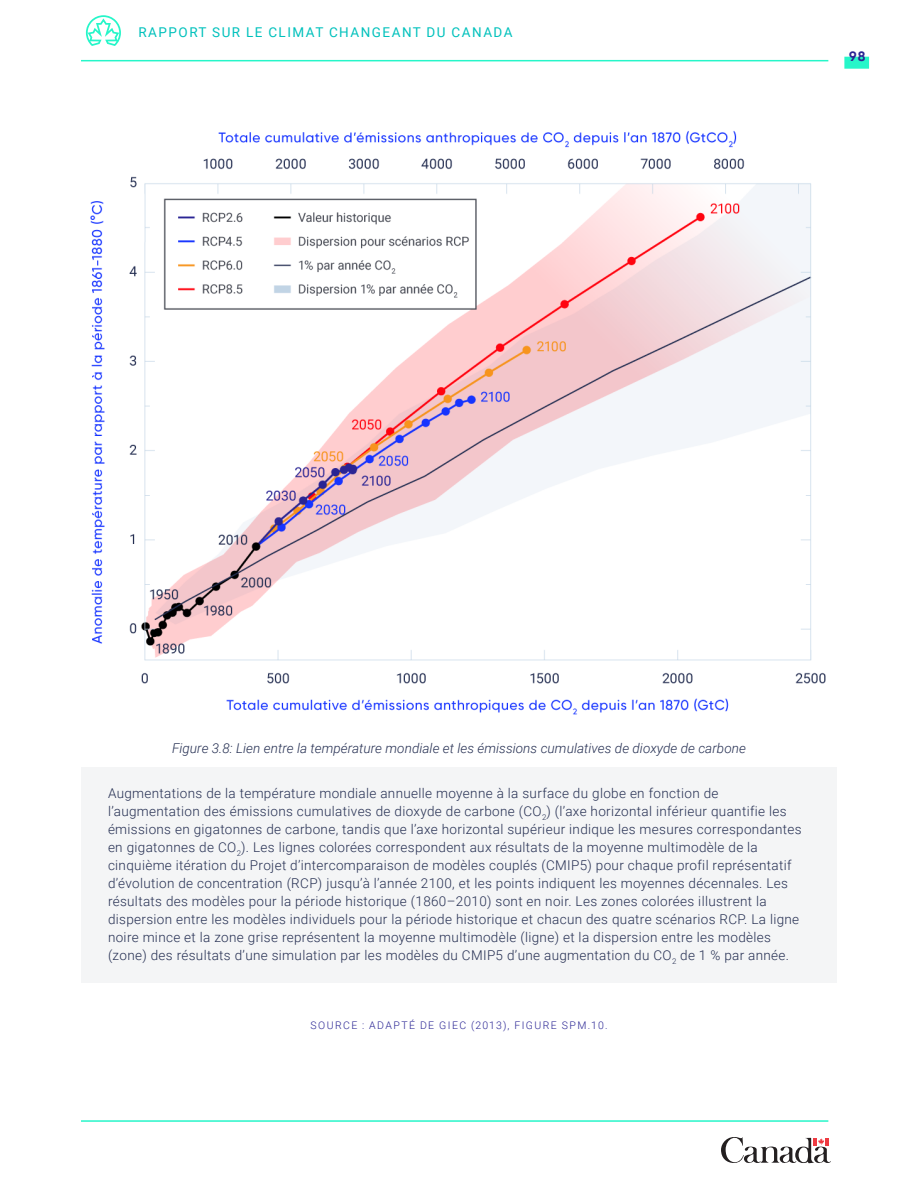
<style>
.page{position:relative;width:918px;height:1188px;background:#fff}
.page>*{position:absolute;margin:0;border:0;box-sizing:border-box;transform-origin:0 0}
.Figure_Caption{font:300 13.5px/18px "Roboto";letter-spacing:.025em;color:#252f52}
.Figure_Number{font:italic 300 13.5px "Roboto";letter-spacing:.005em;color:#252f52}
.t1{font:13.5px "Roboto";letter-spacing:.11em;color:#00c1bc}
.t2{font:700 13.5px "Gilroy";color:#2a2594}
.Figure_Source{font:300 10.5px "Roboto";letter-spacing:.135em;color:#2a2594}
</style>
<div class="page">
<div style="left:844px;top:57px;width:25px;height:12px;background:#26f6c9"></div>
<hr style="left:81px;top:1120px;width:747px;height:2px;background:#26f6c9">
<hr style="left:81px;top:60px;width:747px;height:1px;background:#26f6c9">
<svg style="left:86px;top:15px;width:35px;height:31px"></svg>
<svg style="left:721px;top:1137px;width:110px;height:27px"></svg>
<div style="left:81px;top:767px;width:756px;height:216px;background:#f4f5f6"></div>
<img style="left:90px;top:131px;width:736px;height:584px">
<p class="t1" style="left:138px;top:23px;width:376px">RAPPORT SUR LE CLIMAT CHANGEANT DU CANADA</p>
<p class="t2" style="left:849px;top:48px;width:18px">98</p>
<p class="Figure_Number" style="left:172px;top:738px;width:575px">Figure 3.8: Lien entre la température mondiale et les émissions cumulatives de dioxyde de carbone</p>
<p class="Figure_Caption" style="left:108px;top:783px;width:695px">Augmentations de la température mondiale annuelle moyenne à la surface du globe en fonction de l’augmentation des émissions cumulatives de dioxyde de carbone (CO<sub>2</sub>) (l’axe horizontal inférieur quantifie les émissions en gigatonnes de carbone, tandis que l’axe horizontal supérieur indique les mesures correspondantes en gigatonnes de CO<sub>2</sub>). Les lignes colorées correspondent aux résultats de la moyenne multimodèle de la cinquième itération du Projet d’intercomparaison de modèles couplés (CMIP5) pour chaque profil représentatif d’évolution de concentration (RCP) jusqu’à l’année 2100, et les points indiquent les moyennes décennales. Les résultats des modèles pour la période historique (1860–2010) sont en noir. Les zones colorées illustrent la dispersion entre les modèles individuels pour la période historique et chacun des quatre scénarios RCP. La ligne noire mince et la zone grise représentent la moyenne multimodèle (ligne) et la dispersion entre les modèles (zone) des résultats d’une simulation par les modèles du CMIP5 d’une augmentation du CO<sub>2</sub> de 1 % par année.</p>
<p class="Figure_Source" style="left:311px;top:1018px;width:298px">SOURCE : ADAPTÉ DE GIEC (2013), FIGURE SPM.10.</p>
</div>
